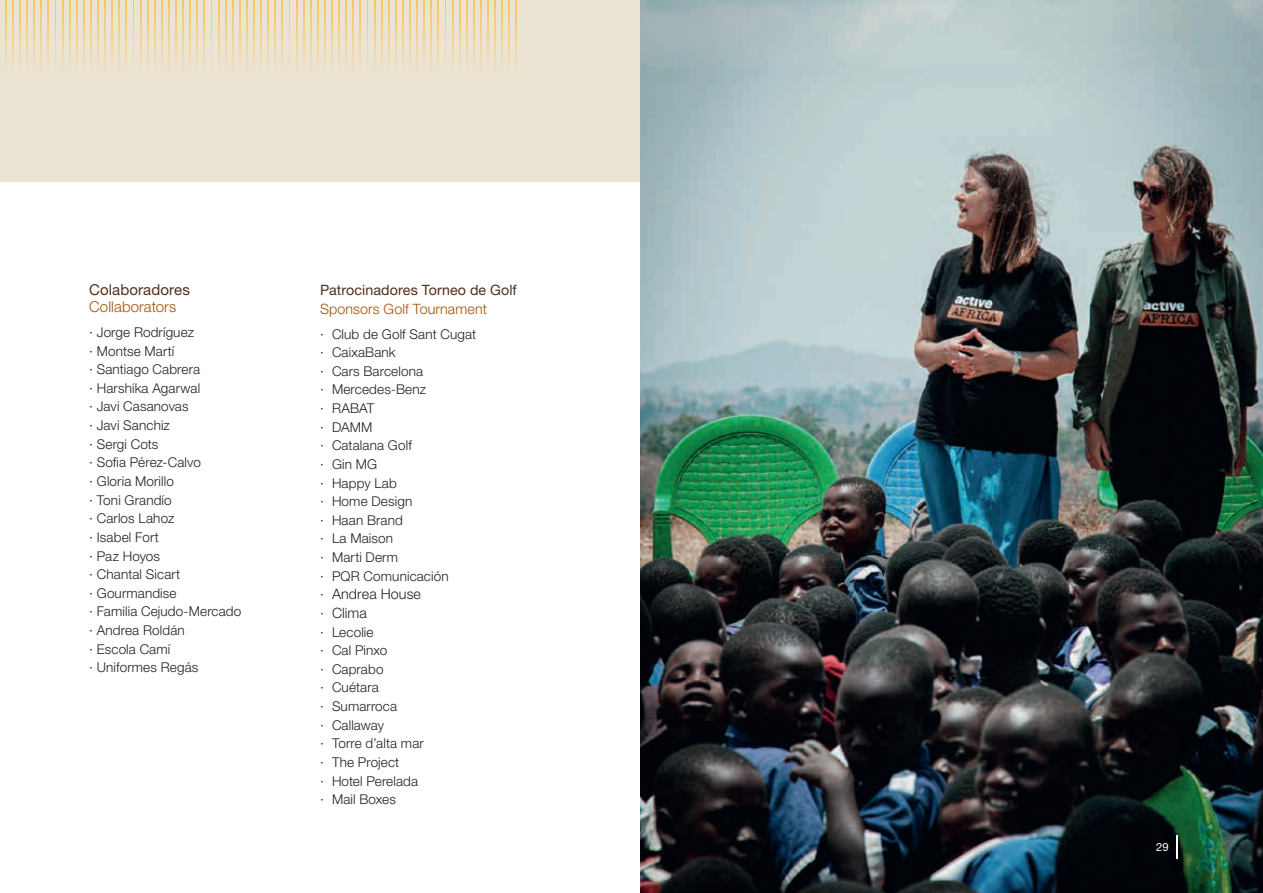
<style>
.page{position:relative;width:1263px;height:893px;background:#fff}
.page>*{position:absolute;margin:0;border:0;box-sizing:border-box;transform-origin:0 0}
.t1{font:15px "Helvetica Neue LT Std";letter-spacing:.005em;color:#532f18}
.t2{font:300 15px "Helvetica Neue LT Std";letter-spacing:.005em;color:#a15409}
.t3{font:14.25px "Helvetica Neue LT Std";letter-spacing:.005em;color:#532f18}
.t4{font:300 14.25px "Helvetica Neue LT Std";letter-spacing:.01em;color:#a15409}
.t5{font:300 14.25px/18.6px "Helvetica Neue LT Std";letter-spacing:.01em;color:#231f20}
.t6{font:300 13.5px/18.6px "Helvetica Neue LT Std";letter-spacing:.01em;color:#231f20}
.t7{font:11.25px "Helvetica Neue LT Std";color:#fff}
.s1{font-size:13.5px}
</style>
<div class="page">
<div style="left:0;top:0;width:1263px;height:182px;background:#ece4d2"></div>
<svg style="left:232px;top:0;width:1px;height:73px"></svg>
<svg style="left:239px;top:0;width:1px;height:73px"></svg>
<svg style="left:246px;top:0;width:1px;height:73px"></svg>
<svg style="left:254px;top:0;width:1px;height:73px"></svg>
<svg style="left:261px;top:0;width:1px;height:73px"></svg>
<svg style="left:268px;top:0;width:1px;height:73px"></svg>
<svg style="left:275px;top:0;width:1px;height:73px"></svg>
<svg style="left:282px;top:0;width:1px;height:73px"></svg>
<svg style="left:289px;top:0;width:1px;height:73px"></svg>
<svg style="left:296px;top:0;width:1px;height:73px"></svg>
<svg style="left:303px;top:0;width:1px;height:73px"></svg>
<svg style="left:310px;top:0;width:1px;height:73px"></svg>
<svg style="left:317px;top:0;width:1px;height:73px"></svg>
<svg style="left:324px;top:0;width:1px;height:73px"></svg>
<svg style="left:332px;top:0;width:1px;height:73px"></svg>
<svg style="left:339px;top:0;width:1px;height:73px"></svg>
<svg style="left:346px;top:0;width:1px;height:73px"></svg>
<svg style="left:353px;top:0;width:1px;height:73px"></svg>
<svg style="left:360px;top:0;width:1px;height:73px"></svg>
<svg style="left:367px;top:0;width:1px;height:73px"></svg>
<svg style="left:374px;top:0;width:1px;height:73px"></svg>
<svg style="left:381px;top:0;width:1px;height:73px"></svg>
<svg style="left:388px;top:0;width:1px;height:73px"></svg>
<svg style="left:395px;top:0;width:1px;height:73px"></svg>
<svg style="left:402px;top:0;width:1px;height:73px"></svg>
<svg style="left:410px;top:0;width:1px;height:73px"></svg>
<svg style="left:417px;top:0;width:1px;height:73px"></svg>
<svg style="left:424px;top:0;width:1px;height:73px"></svg>
<svg style="left:431px;top:0;width:1px;height:73px"></svg>
<svg style="left:438px;top:0;width:1px;height:73px"></svg>
<svg style="left:445px;top:0;width:1px;height:73px"></svg>
<svg style="left:452px;top:0;width:1px;height:73px"></svg>
<svg style="left:459px;top:0;width:1px;height:73px"></svg>
<svg style="left:466px;top:0;width:1px;height:73px"></svg>
<svg style="left:473px;top:0;width:1px;height:73px"></svg>
<svg style="left:480px;top:0;width:1px;height:73px"></svg>
<svg style="left:488px;top:0;width:1px;height:73px"></svg>
<svg style="left:495px;top:0;width:1px;height:73px"></svg>
<svg style="left:502px;top:0;width:1px;height:73px"></svg>
<svg style="left:509px;top:0;width:1px;height:73px"></svg>
<svg style="left:516px;top:0;width:1px;height:73px"></svg>
<svg style="left:225px;top:0;width:1px;height:73px"></svg>
<svg style="left:5px;top:0;width:1px;height:73px"></svg>
<svg style="left:13px;top:0;width:1px;height:73px"></svg>
<svg style="left:20px;top:0;width:1px;height:73px"></svg>
<svg style="left:27px;top:0;width:1px;height:73px"></svg>
<svg style="left:34px;top:0;width:1px;height:73px"></svg>
<svg style="left:41px;top:0;width:1px;height:73px"></svg>
<svg style="left:48px;top:0;width:1px;height:73px"></svg>
<svg style="left:55px;top:0;width:1px;height:73px"></svg>
<svg style="left:62px;top:0;width:1px;height:73px"></svg>
<svg style="left:69px;top:0;width:1px;height:73px"></svg>
<svg style="left:76px;top:0;width:1px;height:73px"></svg>
<svg style="left:83px;top:0;width:1px;height:73px"></svg>
<svg style="left:91px;top:0;width:1px;height:73px"></svg>
<svg style="left:98px;top:0;width:1px;height:73px"></svg>
<svg style="left:105px;top:0;width:1px;height:73px"></svg>
<svg style="left:112px;top:0;width:1px;height:73px"></svg>
<svg style="left:119px;top:0;width:1px;height:73px"></svg>
<svg style="left:126px;top:0;width:1px;height:73px"></svg>
<svg style="left:133px;top:0;width:1px;height:73px"></svg>
<svg style="left:140px;top:0;width:1px;height:73px"></svg>
<svg style="left:147px;top:0;width:1px;height:73px"></svg>
<svg style="left:154px;top:0;width:1px;height:73px"></svg>
<svg style="left:161px;top:0;width:1px;height:73px"></svg>
<svg style="left:169px;top:0;width:1px;height:73px"></svg>
<svg style="left:176px;top:0;width:1px;height:73px"></svg>
<svg style="left:183px;top:0;width:1px;height:73px"></svg>
<svg style="left:190px;top:0;width:1px;height:73px"></svg>
<svg style="left:197px;top:0;width:1px;height:73px"></svg>
<svg style="left:204px;top:0;width:1px;height:73px"></svg>
<svg style="left:211px;top:0;width:1px;height:73px"></svg>
<svg style="left:218px;top:0;width:1px;height:73px"></svg>
<img style="left:640px;top:0;width:623px;height:893px">
<hr style="left:1176px;top:836px;width:2px;height:23px;background:#fff">
<p class="t1" style="left:89px;top:281px;width:102px">Colaboradores</p>
<p class="t2" style="left:89px;top:297px;width:89px">Collaborators</p>
<p class="t6" style="left:89px;top:323px;width:153px">· Jorge Rodríguez<br>· Montse Martí<br>· Santiago Cabrera<br>· Harshika Agarwal<br>· Javi Casanovas<br>· Javi Sanchiz<br>· Sergi Cots<br>· Sofia Pérez-Calvo<br>· Gloria Morillo<br>· Toni Grandío<br>· Carlos Lahoz<br>· Isabel Fort<br>· Paz Hoyos<br>· Chantal Sicart<br>· Gourmandise<br>· Familia Cejudo-Mercado · Andrea Roldán<br>· Escola Camí<br>· Uniformes Regás</p>
<p class="t3" style="left:320px;top:281px;width:198px">Patrocinadores Torneo de Golf</p>
<p class="t4" style="left:320px;top:300px;width:168px">Sponsors Golf Tournament</p>
<p class="t6" style="left:320px;top:324px;width:158px">· Club de Golf Sant Cugat · CaixaBank<br>· Cars Barcelona<br>· Mercedes-Benz<br>· RABAT<br>· DAMM<br>· Catalana Golf<br>· Gin MG<br>· Happy Lab<br>· Home Design<br>· Haan Brand<br>· La Maison<br>· Marti Derm<br>· PQR Comunicación</p>
<p class="t5" style="left:320px;top:585px;width:103px"><span class="s1">·</span> Andrea House <span class="s1">·</span> Clima</p>
<p class="t6" style="left:320px;top:622px;width:105px">· Lecolie<br>· Cal Pinxo<br>· Caprabo<br>· Cuétara<br>· Sumarroca<br>· Callaway<br>· Torre d’alta mar · The Project<br>· Hotel Perelada · Mail Boxes</p>
<p class="t7" style="left:1156px;top:841px;width:14px">29</p>
</div>
